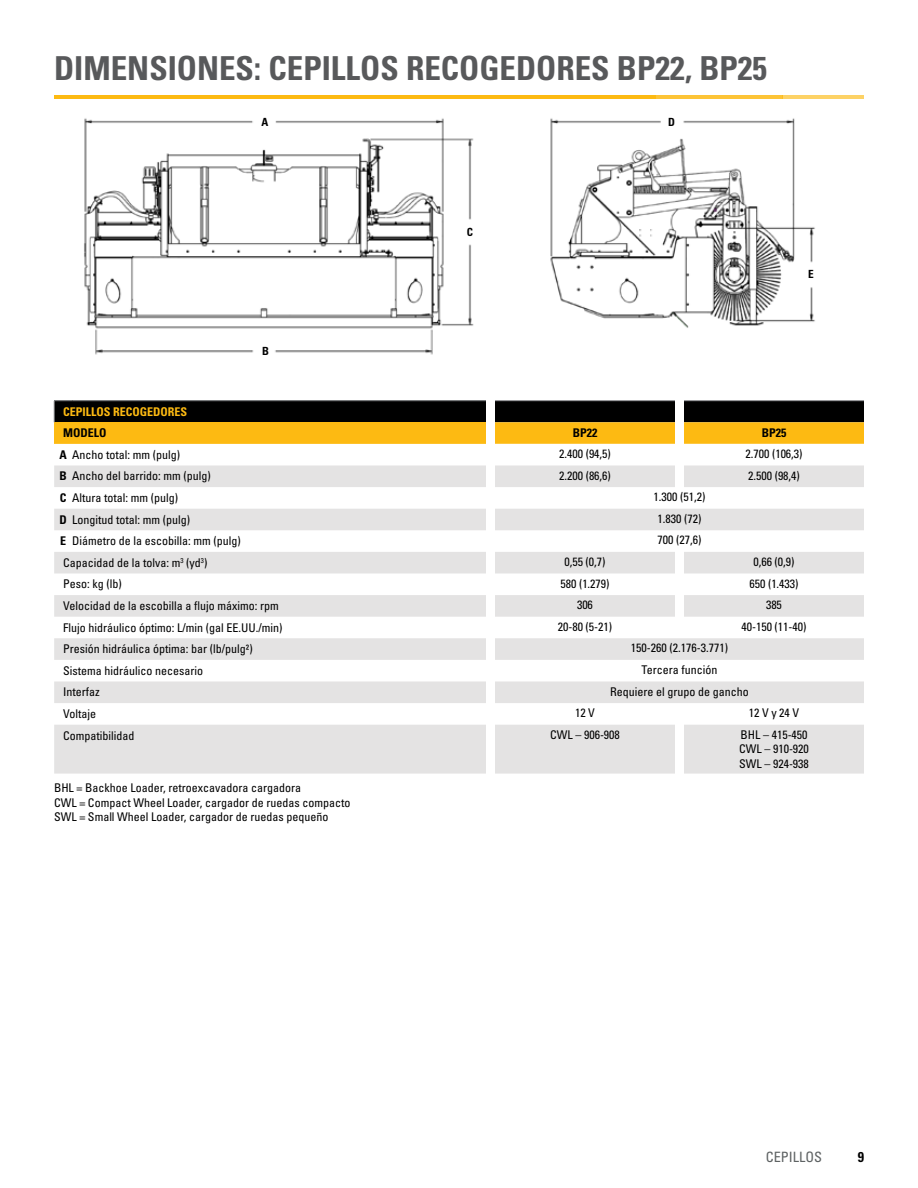
<style>
.page{position:relative;width:918px;height:1188px;background:#fff}
.page>*{position:absolute;margin:0;border:0;box-sizing:border-box;transform-origin:0 0}
.t1{font:33px "Univers LTCYR 67 Bold Cond";color:#58595b}
.t2{font:condensed 14.25px "Univers LTCYR 57";color:#5e6263}
.t3{font:14.25px "Univers LTCYR 67 Bold Cond";color:#000}
.t4{font:condensed 12px/14.4px "Univers LTCYR 57";color:#000;text-align:justify}
.t5{font:12px "Univers LTCYR 67 Bold Cond";color:#fdba12}
.t6{font:12px "Univers LTCYR 67 Bold Cond";color:#000}
.t7{font:11.25px "Univers LTCYR 67 Bold Cond";color:#000}
.s1{font-family:"Univers LTCYR 67 Bold Cond";font-stretch:normal}
</style>
<div class="page">
<img style="left:84px;top:118px;width:731px;height:237px">
<div style="left:54px;top:401px;width:432px;height:21px;background:#000"></div>
<div style="left:54px;top:422px;width:432px;height:22px;background:#fdba12"></div>
<svg style="left:495px;top:401px;width:369px;height:43px"></svg>
<svg style="left:54px;top:465px;width:810px;height:309px;fill:#e4e3e3"></svg>
<svg style="left:54px;top:400px;width:18px;height:22px"></svg>
<hr style="left:72px;top:400px;width:414px;height:1px;background:#939598">
<hr style="left:495px;top:400px;width:180px;height:1px;background:#939598">
<hr style="left:684px;top:400px;width:180px;height:1px;background:#939598">
<div style="left:256px;top:112px;width:18px;height:18px;background:#fff"></div>
<div style="left:256px;top:343px;width:18px;height:15px;background:#fff"></div>
<hr style="left:54px;top:95px;width:601px;height:4px;background:#fdba12">
<hr style="left:654px;top:95px;width:128px;height:4px;background:#fdc436">
<hr style="left:782px;top:95px;width:82px;height:4px;background:#fdd265">
<div style="left:460px;top:220px;width:19px;height:23px;background:#fff"></div>
<div style="left:663px;top:111px;width:17px;height:21px;background:#fff"></div>
<div style="left:803px;top:263px;width:16px;height:21px;background:#fff"></div>
<h1 class="t1" style="left:54px;top:48px;width:715px">DIMENSIONES: CEPILLOS RECOGEDORES BP22, BP25</h1>
<p class="t7" style="left:262px;top:115px;width:8px">A</p>
<p class="t7" style="left:668px;top:115px;width:8px">D</p>
<p class="t7" style="left:262px;top:344px;width:8px">B</p>
<p class="t7" style="left:467px;top:225px;width:8px">C</p>
<p class="t7" style="left:808px;top:267px;width:7px">E</p>
<p class="t5" style="left:63px;top:404px;width:126px">CEPILLOS RECOGEDORES</p>
<p class="t6" style="left:63px;top:426px;width:45px">MODELO</p>
<p class="t6" style="left:573px;top:426px;width:26px">BP22</p>
<p class="t6" style="left:762px;top:426px;width:26px">BP25</p>
<p class="t4" style="left:60px;top:447px;width:122px"><span class="s1">A</span> Ancho total: mm (pulg)</p>
<p class="t4" style="left:559px;top:446px;width:53px">2.400 (94,5)</p>
<p class="t4" style="left:745px;top:446px;width:59px">2.700 (106,3)</p>
<p class="t4" style="left:60px;top:469px;width:153px"><span class="s1">B</span> Ancho del barrido: mm (pulg)</p>
<p class="t4" style="left:559px;top:468px;width:53px">2.200 (86,6)</p>
<p class="t4" style="left:748px;top:468px;width:53px">2.500 (98,4)</p>
<p class="t4" style="left:60px;top:490px;width:120px"><span class="s1">C</span> Altura total: mm (pulg)</p>
<p class="t4" style="left:654px;top:489px;width:53px">1.300 (51,2)</p>
<p class="t4" style="left:60px;top:512px;width:132px"><span class="s1">D</span> Longitud total: mm (pulg)</p>
<p class="t4" style="left:658px;top:511px;width:45px">1.830 (72)</p>
<p class="t4" style="left:60px;top:533px;width:182px"><span class="s1">E</span> Diámetro de la escobilla: mm (pulg)</p>
<p class="t4" style="left:658px;top:533px;width:45px">700 (27,6)</p>
<p class="t4" style="left:63px;top:555px;width:146px">Capacidad de la tolva: m<sup>3</sup> (yd<sup>3</sup>)</p>
<p class="t4" style="left:564px;top:554px;width:43px">0,55 (0,7)</p>
<p class="t4" style="left:753px;top:554px;width:43px">0,66 (0,9)</p>
<p class="t4" style="left:63px;top:577px;width:60px">Peso: kg (lb)</p>
<p class="t4" style="left:560px;top:576px;width:51px">580 (1.279)</p>
<p class="t4" style="left:749px;top:576px;width:51px">650 (1.433)</p>
<p class="t4" style="left:63px;top:598px;width:217px">Velocidad de la escobilla a flujo máximo: rpm</p>
<p class="t4" style="left:577px;top:597px;width:17px">306</p>
<p class="t4" style="left:766px;top:597px;width:17px">385</p>
<p class="t4" style="left:63px;top:620px;width:221px">Flujo hidráulico óptimo: L/min (gal EE.UU./min)</p>
<p class="t4" style="left:558px;top:619px;width:56px">20-80 (5-21)</p>
<p class="t4" style="left:741px;top:619px;width:67px">40-150 (11-40)</p>
<p class="t4" style="left:63px;top:641px;width:191px">Presión hidráulica óptima: bar (lb/pulg²)</p>
<p class="t4" style="left:631px;top:641px;width:99px">150-260 (2.176-3.771)</p>
<p class="t4" style="left:63px;top:663px;width:141px">Sistema hidráulico necesario</p>
<p class="t4" style="left:642px;top:662px;width:77px">Tercera función</p>
<p class="t4" style="left:63px;top:685px;width:38px">Interfaz</p>
<p class="t4" style="left:610px;top:684px;width:140px">Requiere el grupo de gancho</p>
<p class="t4" style="left:63px;top:706px;width:34px">Voltaje</p>
<p class="t4" style="left:575px;top:705px;width:21px">12 V</p>
<p class="t4" style="left:749px;top:705px;width:52px">12 V y 24 V</p>
<p class="t4" style="left:63px;top:728px;width:73px">Compatibilidad</p>
<p class="t4" style="left:550px;top:727px;width:71px">CWL – 906-908</p>
<p class="t4" style="left:739px;top:727px;width:71px">BHL – 415-450<br>CWL – 910-920<br>SWL – 924-938</p>
<p class="t4" style="left:54px;top:781px;width:298px;text-align:left">BHL = Backhoe Loader, retroexcavadora cargadora<br>CWL = Compact Wheel Loader, cargador de ruedas compacto<br>SWL = Small Wheel Loader, cargador de ruedas pequeño</p>
<p class="t2" style="left:766px;top:1148px;width:58px">CEPILLOS</p>
<p class="t3" style="left:858px;top:1149px;width:8px">9</p>
</div>
